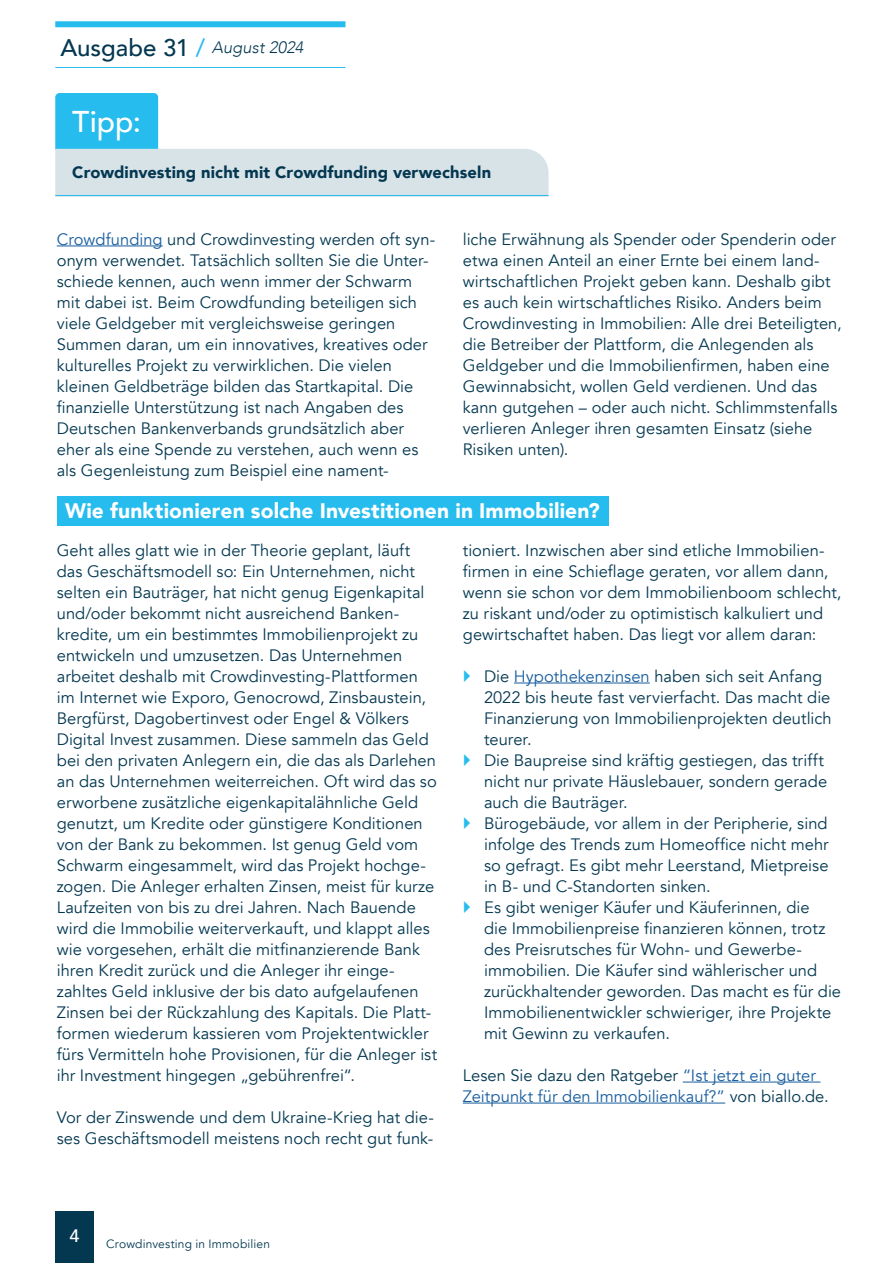
<style>
.page{position:relative;width:893px;height:1263px;background:#fff}
.page>*{position:absolute;margin:0;border:0;box-sizing:border-box;transform-origin:0 0}
.t1{font:500 30px "Avenir";color:#fff}
.t2{font:900 21px "Avenir";letter-spacing:.005em;color:#fff}
.t3{font:500 18px "Avenir";color:#fff}
.t4{font:16.5px/21px "Avenir";color:#043851}
.t5{font:16.5px/21px "Avenir";color:#175d9e}
.t6{font:900 16.5px "Avenir";letter-spacing:.01em;color:#043851}
.t7{font:italic 300 16.5px "Avenir";letter-spacing:.01em;color:#043851}
.t8{font:12px "Avenir";letter-spacing:.015em;color:#043851}
.s1{font-weight:500;font-style:normal;font-size:24px}
.s2{font-weight:500;font-style:normal;font-size:24px;color:#26bcee}
.s3{color:#175d9e}
.s4{color:#043851}
</style>
<div class="page">
<div style="left:55px;top:21px;width:290px;height:6px;background:#26bcee"></div>
<hr style="left:55px;top:67px;width:290px;height:1px;background:#26bcee">
<div style="left:55px;top:1211px;width:39px;height:52px;background:#043851"></div>
<svg style="left:55px;top:93px;width:494px;height:104px"></svg>
<hr style="left:55px;top:195px;width:494px;height:1px;background:#26bcee">
<hr style="left:57px;top:246px;width:106px;height:1px;background:#175d9e">
<div style="left:57px;top:496px;width:551px;height:30px;background:#26bcee"></div>
<hr style="left:514px;top:683px;width:136px;height:1px;background:#175d9e">
<hr style="left:683px;top:1082px;width:137px;height:1px;background:#175d9e">
<hr style="left:463px;top:1103px;width:262px;height:1px;background:#175d9e">
<p class="t7" style="left:60px;top:38px;width:245px"><span class="s1">Ausgabe 31</span> <span class="s2">/</span> August 2024</p>
<h1 class="t1" style="left:72px;top:95px;width:70px">Tipp:</h1>
<p class="t6" style="left:72px;top:158px;width:420px">Crowdinvesting nicht mit Crowdfunding verwechseln</p>
<p class="t4" style="left:57px;top:229px;width:380px"><span class="s3">Crowdfunding</span> und Crowdinvesting werden oft syn&shy;onym verwendet. Tatsächlich sollten Sie die Unter&shy;schiede kennen, auch wenn immer der Schwarm mit dabei ist. Beim Crowdfunding beteiligen sich viele Geldgeber mit vergleichsweise geringen Summen daran, um ein innovatives, kreatives oder kulturelles Projekt zu verwirklichen. Die vielen kleinen Geldbeträge bilden das Startkapital. Die finanzielle Unterstützung ist nach Angaben des Deutschen Bankenverbands grundsätzlich aber eher als eine Spende zu verstehen, auch wenn es als Gegenleistung zum Beispiel eine nament-</p>
<p class="t4" style="left:463px;top:229px;width:380px">liche Erwähnung als Spender oder Spenderin oder etwa einen Anteil an einer Ernte bei einem land&shy;wirtschaftlichen Projekt geben kann. Deshalb gibt es auch kein wirtschaftliches Risiko. Anders beim Crowdinvesting in Immobilien: Alle drei Beteiligten, die Betreiber der Plattform, die Anlegenden als Geldgeber und die Immobilienfirmen, haben eine Gewinnabsicht, wollen Geld verdienen. Und das kann gutgehen – oder auch nicht. Schlimmstenfalls verlieren Anleger ihren gesamten Einsatz (siehe Risiken unten).</p>
<p class="t2" style="left:65px;top:492px;width:536px">Wie funktionieren solche Investitionen in Immobilien?</p>
<p class="t4" style="left:57px;top:540px;width:382px">Geht alles glatt wie in der Theorie geplant, läuft das Geschäftsmodell so: Ein Unternehmen, nicht selten ein Bauträger, hat nicht genug Eigenkapital und/oder bekommt nicht ausreichend Banken&shy;kredite, um ein bestimmtes Immobilienprojekt zu entwickeln und umzusetzen. Das Unternehmen arbeitet deshalb mit Crowdinvesting-Plattformen im Internet wie Exporo, Genocrowd, Zinsbaustein, Bergfürst, Dagobertinvest oder Engel &amp; Völkers Digital Invest zusammen. Diese sammeln das Geld bei den privaten Anlegern ein, die das als Darlehen an das Unternehmen weiterreichen. Oft wird das so erworbene zusätzliche eigenkapitalähnliche Geld genutzt, um Kredite oder günstigere Konditionen von der Bank zu bekommen. Ist genug Geld vom Schwarm eingesammelt, wird das Projekt hochge&shy;zogen. Die Anleger erhalten Zinsen, meist für kurze Laufzeiten von bis zu drei Jahren. Nach Bauende wird die Immobilie weiterverkauft, und klappt alles wie vorgesehen, erhält die mitfinanzierende Bank ihren Kredit zurück und die Anleger ihr einge&shy;zahltes Geld inklusive der bis dato aufgelaufenen Zinsen bei der Rückzahlung des Kapitals. Die Platt&shy;formen wiederum kassieren vom Projektentwickler fürs Vermitteln hohe Provisionen, für die Anleger ist ihr Investment hingegen „gebührenfrei“.</p>
<p class="t4" style="left:57px;top:1107px;width:379px">Vor der Zinswende und dem Ukraine-Krieg hat die&shy;ses Geschäftsmodell meistens noch recht gut funk-</p>
<p class="t4" style="left:463px;top:540px;width:380px">tioniert. Inzwischen aber sind etliche Immobilien&shy;firmen in eine Schieflage geraten, vor allem dann, wenn sie schon vor dem Immobilienboom schlecht, zu riskant und/oder zu optimistisch kalkuliert und gewirtschaftet haben. Das liegt vor allem daran:</p>
<p class="t4" style="left:484px;top:666px;width:359px">Die <span class="s3">Hypothekenzinsen</span> haben sich seit Anfang 2022 bis heute fast vervierfacht. Das macht die Finanzierung von Immobilienprojekten deutlich teurer.<br>Die Baupreise sind kräftig gestiegen, das trifft nicht nur private Häuslebauer, sondern gerade auch die Bauträger.<br>Bürogebäude, vor allem in der Peripherie, sind infolge des Trends zum Homeoffice nicht mehr so gefragt. Es gibt mehr Leerstand, Mietpreise in B- und C-Standorten sinken.<br>Es gibt weniger Käufer und Käuferinnen, die<br>die Immobilienpreise finanzieren können, trotz des Preisrutsches für Wohn- und Gewerbe&shy;immobilien. Die Käufer sind wählerischer und zurückhaltender geworden. Das macht es für die Immobilienentwickler schwieriger, ihre Projekte mit Gewinn zu verkaufen.</p>
<p class="t5" style="left:463px;top:1065px;width:367px"><span class="s4">Lesen Sie dazu den Ratgeber</span> “Ist jetzt ein guter<br>Zeitpunkt für den Immobilienkauf?” <span class="s4">von biallo.de.</span></p>
<p class="t3" style="left:69px;top:1220px;width:12px">4</p>
<p class="t8" style="left:106px;top:1236px;width:165px">Crowdinvesting in Immobilien</p>
</div>
